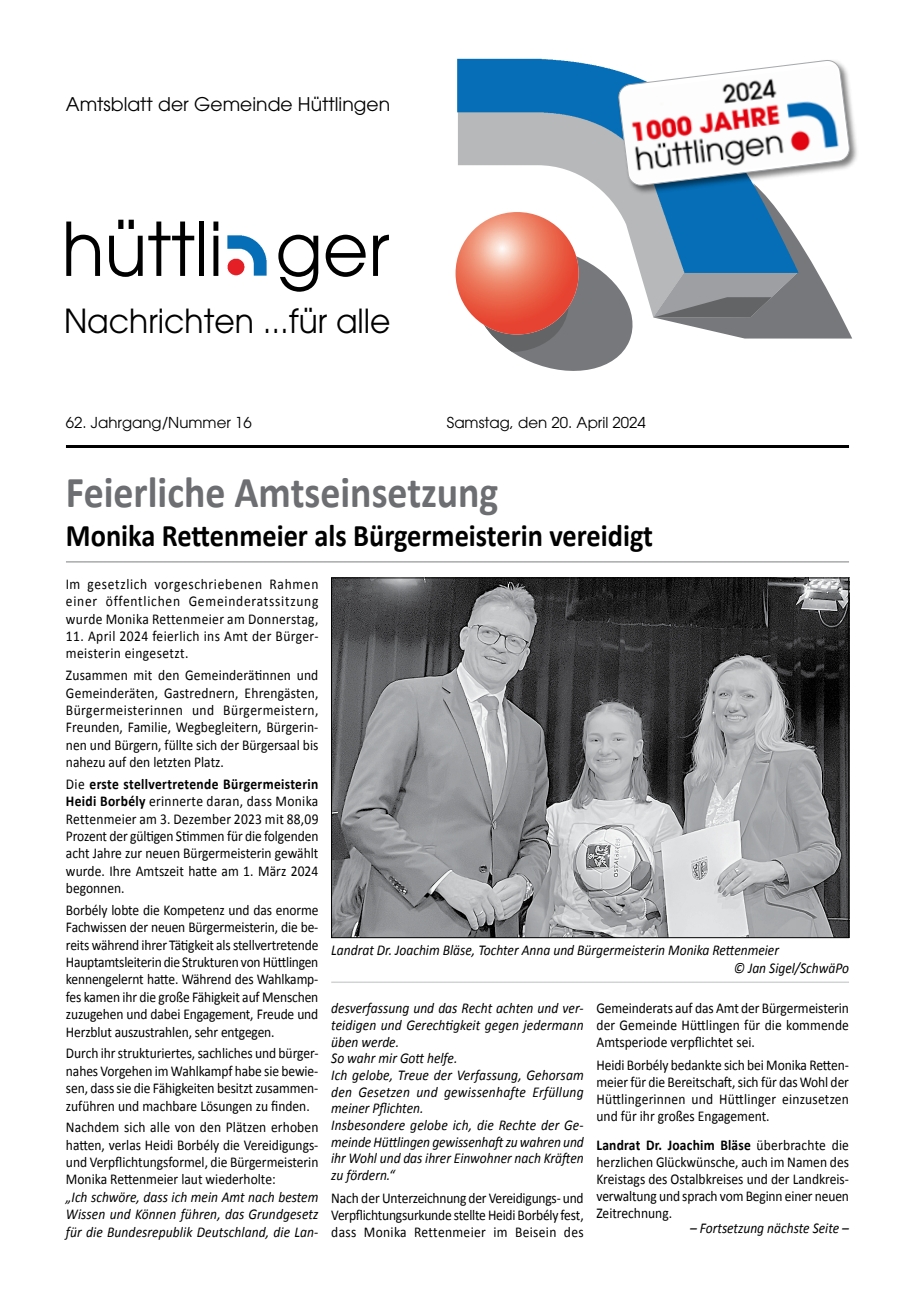
<style>
.page{position:relative;width:915px;height:1297px;background:#fff}
.page>*{position:absolute;margin:0;border:0;box-sizing:border-box;transform-origin:0 0}
.t1{font:73.5px "Avant Garde";color:#000;scale:.95 1}
.t2{font:700 44.25px "Calibri";color:#6d6e71;scale:.9 1}
.t3{font:33px "Avant Garde";color:#000;scale:.95 1}
.t4{font:700 31.5px "Calibri";color:#000;scale:.9 1}
.t5{font:18.75px "Avant Garde";color:#000}
.t6{font:15px/17.4px "Calibri";color:#000;text-align:justify;scale:.9 1}
.t7{font:italic 15px/16.6px "Calibri";color:#000;scale:.9 1}
.t8{font:15px/17.4px "Calibri";letter-spacing:.03em;color:#000;scale:.9 1}
.t9{font:15px "Avant Garde";color:#000}
.s1{font-weight:700}
</style>
<div class="page">
<hr style="left:66px;top:445px;width:782px;height:3px;background:#000">
<img style="left:227px;top:235px;width:40px;height:41px">
<img style="left:227px;top:255px;width:21px;height:21px">
<div style="left:617px;top:59px;width:242px;height:136px;background:#000;opacity:.51"></div>
<svg style="left:455px;top:60px;width:396px;height:311px"></svg>
<hr style="left:66px;top:561px;width:782px;height:2px;background:#a7a9ac">
<img style="left:333px;top:580px;width:513px;height:356px">
<hr style="left:331px;top:981px;width:517px;height:2px;background:#d1d3d4">
<p class="t5" style="left:66px;top:93px;width:326px">Amtsblatt der Gemeinde Hüttlingen</p>
<h1 class="t1" style="left:62px;top:206px;width:346px">hüttli ger</h1>
<h3 class="t3" style="left:64px;top:302px;width:345px">Nachrichten ...für alle</h3>
<p class="t9" style="left:66px;top:414px;width:187px">62. Jahrgang/Nummer 16</p>
<p class="t9" style="left:446px;top:414px;width:200px">Samstag, den 20. April 2024</p>
<h2 class="t2" style="left:66px;top:465px;width:482px">Feierliche Amtseinsetzung</h2>
<h3 class="t4" style="left:66px;top:516px;width:653px">Monika Rettenmeier als Bürgermeisterin vereidigt</h3>
<p class="t6" style="left:66px;top:574px;width:282px">Im gesetzlich vorgeschriebenen Rahmen einer öffentlichen Gemeinderatssitzung wurde Monika Rettenmeier am Donnerstag,</p>
<p class="t8" style="left:66px;top:627px;width:282px">11. April 2024 feierlich ins Amt der Bürger&shy;meisterin eingesetzt.</p>
<p class="t6" style="left:66px;top:666px;width:282px">Zusammen mit den Gemeinderätinnen und Gemeinderäten, Gastrednern, Ehrengästen, Bürgermeisterinnen und Bürgermeistern, Freunden, Familie, Wegbegleitern, Bürgerin&shy;nen und Bürgern, füllte sich der Bürgersaal bis nahezu auf den letzten Platz.</p>
<p class="t6" style="left:66px;top:774px;width:282px">Die <span class="s1">erste stellvertretende Bürgermeisterin Heidi Borbély</span> erinnerte daran, dass Monika Rettenmeier am 3. Dezember 2023 mit 88,09<br>Prozent der gültigen Stimmen für die folgenden acht Jahre zur neuen Bürgermeisterin gewählt wurde. Ihre Amtszeit hatte am 1. März 2024 begonnen.</p>
<p class="t6" style="left:66px;top:900px;width:282px">Borbély lobte die Kompetenz und das enorme Fachwissen der neuen Bürgermeisterin, die be&shy;reits während ihrer Tätigkeit als stellvertretende Hauptamtsleiterin die Strukturen von Hüttlingen kennengelernt hatte. Während des Wahlkamp&shy;fes kamen ihr die große Fähigkeit auf Menschen zuzugehen und dabei Engagement, Freude und Herzblut auszustrahlen, sehr entgegen.</p>
<p class="t6" style="left:66px;top:1044px;width:282px">Durch ihr strukturiertes, sachliches und bürger&shy;nahes Vorgehen im Wahlkampf habe sie bewie&shy;sen, dass sie die Fähigkeiten besitzt zusammen&shy;zuführen und machbare Lösungen zu finden.</p>
<p class="t6" style="left:66px;top:1118px;width:282px">Nachdem sich alle von den Plätzen erhoben hatten, verlas Heidi Borbély die Vereidigungs&shy;und Verpflichtungsformel, die Bürgermeisterin Monika Rettenmeier laut wiederholte:</p>
<p class="t7" style="left:66px;top:1187px;width:282px;line-height:17.4px;text-align:justify">„Ich schwöre, dass ich mein Amt nach bestem Wissen und Können führen, das Grundgesetz für die Bundesrepublik Deutschland, die Lan-</p>
<p class="t7" style="left:733px;top:940px;width:130px;line-height:18px;text-indent:-402px">Landrat Dr. Joachim Bläse, Tochter Anna und Bürgermeisterin Monika Rettenmeier<br>© Jan Sigel/SchwäPo</p>
<p class="t6" style="left:596px;top:999px;width:282px;line-height:16.6px">Gemeinderats auf das Amt der Bürgermeisterin der Gemeinde Hüttlingen für die kommende Amtsperiode verpflichtet sei.</p>
<p class="t6" style="left:596px;top:1056px;width:282px;line-height:17px">Heidi Borbély bedankte sich bei Monika Retten&shy;meier für die Bereitschaft, sich für das Wohl der Hüttlingerinnen und Hüttlinger einzusetzen und für ihr großes Engagement.</p>
<p class="t6" style="left:596px;top:1136px;width:282px;line-height:17px"><span class="s1">Landrat Dr. Joachim Bläse</span> überbrachte die herzlichen Glückwünsche, auch im Namen des Kreistags des Ostalbkreises und der Landkreis&shy;verwaltung und sprach vom Beginn einer neuen Zeitrechnung.</p>
<p class="t7" style="left:690px;top:1219px;width:178px">– Fortsetzung nächste Seite –</p>
<p class="t7" style="left:331px;top:999px;width:282px">desverfassung und das Recht achten und ver&shy;teidigen und Gerechtigkeit gegen jedermann üben werde.<br>So wahr mir Gott helfe.<br>Ich gelobe, Treue der Verfassung, Gehorsam den Gesetzen und gewissenhafte Erfüllung meiner Pflichten.<br>Insbesondere gelobe ich, die Rechte der Ge&shy;meinde Hüttlingen gewissenhaft zu wahren und ihr Wohl und das ihrer Einwohner nach Kräften zu fördern.“</p>
<p class="t6" style="left:331px;top:1189px;width:282px;line-height:16.8px">Nach der Unterzeichnung der Vereidigungs- und Verpflichtungsurkunde stellte Heidi Borbély fest, dass Monika Rettenmeier im Beisein des</p>
</div>
